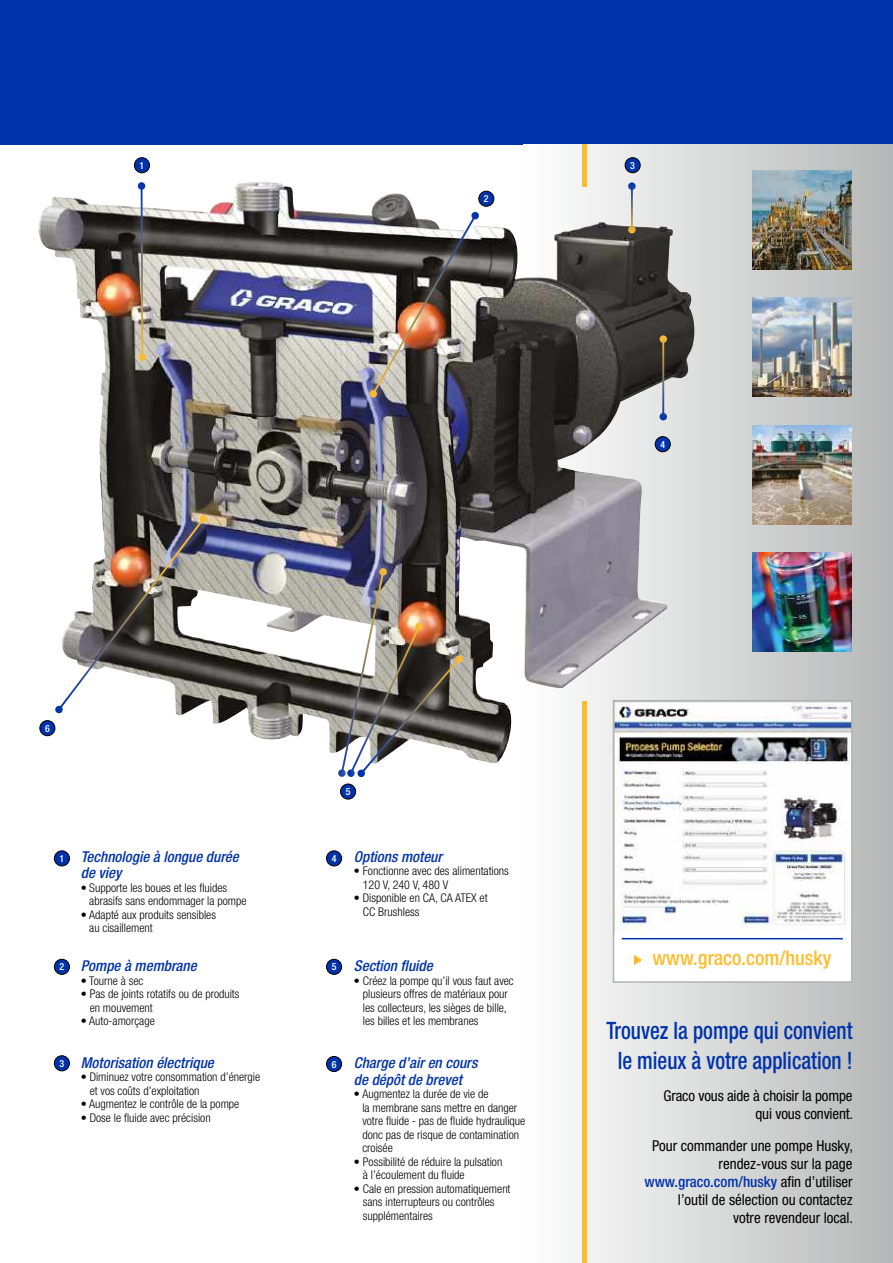
<style>
.page{position:relative;width:893px;height:1263px;background:#fff}
.page>*{position:absolute;margin:0;border:0;box-sizing:border-box;transform-origin:0 0}
.t1{font:500 condensed 24px/30px "Helvetica Neue LT Std";color:#0033ab;text-align:center;scale:.88 1}
.t2{font:500 condensed 20.25px "Helvetica Neue LT Std";color:#fcbd30}
.t3{font:condensed 15px/18px "Helvetica Neue LT Std";color:#000;text-align:right}
.t4{font:italic 500 condensed 15px/16.5px "Helvetica Neue LT Std";color:#0033ab}
.t5{font:300 condensed 12px/13.5px "Helvetica Neue LT Std";color:#000}
.t6{font:500 condensed 9.9px "Helvetica Neue LT Std";color:#fff}
.s1{font-weight:500;color:#0033ab}
</style>
<div class="page">
<div style="left:0;top:0;width:893px;height:145px;background:#0033ab"></div>
<div style="left:523px;top:145px;width:370px;height:1118px;background:linear-gradient(to right,#fff,#b6b7b7)"></div>
<img style="left:38px;top:183px;width:658px;height:581px">
<hr style="left:583px;top:702px;width:4px;height:561px;background:#fcbd30">
<img style="left:753px;top:170px;width:99px;height:99px">
<img style="left:753px;top:553px;width:99px;height:99px">
<img style="left:753px;top:425px;width:99px;height:99px">
<img style="left:753px;top:298px;width:99px;height:99px">
<hr style="left:583px;top:145px;width:4px;height:42px;background:#fcbd30">
<svg style="left:38px;top:504px;width:204px;height:220px"></svg>
<img style="left:55px;top:515px;width:153px;height:198px">
<hr style="left:662px;top:339px;width:2px;height:78px;background:#fff">
<svg style="left:659px;top:335px;width:8px;height:8px"></svg>
<svg style="left:659px;top:413px;width:8px;height:7px"></svg>
<div style="left:129px;top:173px;width:26px;height:197px;background:#fff;opacity:.75"></div>
<svg style="left:138px;top:182px;width:8px;height:179px"></svg>
<img style="left:355px;top:198px;width:138px;height:213px">
<div style="left:348px;top:646px;width:124px;height:140px;background:#fff;opacity:.75"></div>
<img style="left:277px;top:554px;width:186px;height:235px">
<div style="left:134px;top:158px;width:15px;height:15px;background:#0033ab;border-radius:50%"></div>
<div style="left:134px;top:157px;width:16px;height:16px;border:1px solid #000;border-radius:50%"></div>
<div style="left:479px;top:191px;width:15px;height:15px;background:#0033ab;border-radius:50%"></div>
<div style="left:478px;top:191px;width:16px;height:16px;border:1px solid #000;border-radius:50%"></div>
<div style="left:625px;top:158px;width:15px;height:15px;background:#0033ab;border-radius:50%"></div>
<div style="left:625px;top:157px;width:15px;height:16px;border:1px solid #000;border-radius:50%"></div>
<div style="left:655px;top:437px;width:15px;height:15px;background:#0033ab;border-radius:50%"></div>
<div style="left:655px;top:436px;width:16px;height:16px;border:1px solid #000;border-radius:50%"></div>
<div style="left:341px;top:784px;width:15px;height:15px;background:#0033ab;border-radius:50%"></div>
<div style="left:340px;top:784px;width:16px;height:15px;border:1px solid #000;border-radius:50%"></div>
<div style="left:40px;top:721px;width:15px;height:15px;background:#0033ab;border-radius:50%"></div>
<div style="left:39px;top:720px;width:16px;height:16px;border:1px solid #000;border-radius:50%"></div>
<hr style="left:631px;top:186px;width:2px;height:44px;background:#fff">
<svg style="left:628px;top:226px;width:8px;height:7px"></svg>
<svg style="left:628px;top:182px;width:8px;height:8px"></svg>
<div style="left:613px;top:701px;width:239px;height:281px;background:#fff"></div>
<img style="left:616px;top:703px;width:234px;height:228px">
<div style="left:613px;top:700px;width:240px;height:283px;border:2px solid #b1b2b3"></div>
<svg style="left:634px;top:954px;width:8px;height:11px"></svg>
<hr style="left:622px;top:938px;width:221px;height:1px;background:#0033ab">
<div style="left:54px;top:851px;width:15px;height:15px;background:#0033ab;border-radius:50%"></div>
<div style="left:54px;top:850px;width:16px;height:16px;border:1px solid #000;border-radius:50%"></div>
<div style="left:54px;top:1056px;width:15px;height:15px;background:#0033ab;border-radius:50%"></div>
<div style="left:54px;top:1055px;width:16px;height:16px;border:1px solid #000;border-radius:50%"></div>
<div style="left:327px;top:959px;width:15px;height:15px;background:#0033ab;border-radius:50%"></div>
<div style="left:326px;top:959px;width:16px;height:16px;border:1px solid #000;border-radius:50%"></div>
<div style="left:54px;top:959px;width:15px;height:15px;background:#0033ab;border-radius:50%"></div>
<div style="left:54px;top:959px;width:16px;height:16px;border:1px solid #000;border-radius:50%"></div>
<div style="left:327px;top:851px;width:15px;height:15px;background:#0033ab;border-radius:50%"></div>
<div style="left:326px;top:850px;width:16px;height:16px;border:1px solid #000;border-radius:50%"></div>
<div style="left:327px;top:1056px;width:15px;height:15px;background:#0033ab;border-radius:50%"></div>
<div style="left:326px;top:1056px;width:16px;height:16px;border:1px solid #000;border-radius:50%"></div>
<p class="t6" style="left:140px;top:159px;width:6px">1</p>
<p class="t6" style="left:484px;top:193px;width:6px">2</p>
<p class="t6" style="left:630px;top:159px;width:6px">3</p>
<p class="t6" style="left:660px;top:438px;width:6px">4</p>
<p class="t6" style="left:45px;top:722px;width:6px">6</p>
<p class="t6" style="left:346px;top:786px;width:6px">5</p>
<p class="t6" style="left:60px;top:852px;width:6px">1</p>
<p class="t4" style="left:81px;top:848px;width:160px">Technologie à longue durée de viey</p>
<p class="t5" style="left:89px;top:881px;width:159px;text-indent:-9px">• Supporte les boues et les fluides abrasifs sans endommager la pompe</p>
<p class="t5" style="left:89px;top:908px;width:128px;text-indent:-8px">• Adapté aux produits sensibles au cisaillement</p>
<p class="t6" style="left:332px;top:852px;width:6px">4</p>
<p class="t4" style="left:354px;top:848px;width:90px">Options moteur</p>
<p class="t5" style="left:363px;top:864px;width:148px;text-indent:-9px">• Fonctionne avec des alimentations<br>120 V, 240 V, 480 V</p>
<p class="t5" style="left:363px;top:891px;width:126px;text-indent:-9px">• Disponible en CA, CA ATEX et<br>CC Brushless</p>
<p class="t4" style="left:81px;top:958px;width:117px">Pompe à membrane</p>
<p class="t5" style="left:81px;top:974px;width:64px">• Tourne à sec</p>
<p class="t5" style="left:90px;top:987px;width:151px;text-indent:-9px">• Pas de joints rotatifs ou de produits en mouvement</p>
<p class="t5" style="left:81px;top:1014px;width:75px">• Auto-amorçage</p>
<p class="t6" style="left:60px;top:961px;width:6px">2</p>
<p class="t6" style="left:332px;top:961px;width:6px">5</p>
<p class="t4" style="left:354px;top:958px;width:80px">Section fluide</p>
<p class="t5" style="left:363px;top:974px;width:152px;text-indent:-9px">• Créez la pompe qu’il vous faut avec plusieurs offres de matériaux pour les collecteurs, les sièges de bille, les billes et les membranes</p>
<p class="t6" style="left:60px;top:1057px;width:6px">3</p>
<p class="t4" style="left:81px;top:1054px;width:135px">Motorisation électrique</p>
<p class="t5" style="left:90px;top:1070px;width:172px;text-indent:-9px">• Diminuez votre consommation d’énergie et vos coûts d’exploitation</p>
<p class="t5" style="left:81px;top:1097px;width:160px">• Augmentez le contrôle de la pompe</p>
<p class="t5" style="left:81px;top:1110px;width:131px">• Dose le fluide avec précision</p>
<p class="t6" style="left:332px;top:1058px;width:6px">6</p>
<p class="t4" style="left:354px;top:1055px;width:125px">Charge d’air en cours de dépôt de brevet</p>
<p class="t5" style="left:362px;top:1087px;width:164px;text-indent:-8px">• Augmentez la durée de vie de<br>la membrane sans mettre en danger votre fluide - pas de fluide hydraulique donc pas de risque de contamination croisée</p>
<p class="t5" style="left:363px;top:1155px;width:141px;text-indent:-9px">• Possibilité de réduire la pulsation à l’écoulement du fluide</p>
<p class="t5" style="left:363px;top:1182px;width:149px;text-indent:-9px">• Cale en pression automatiquement sans interrupteurs ou contrôles supplémentaires</p>
<h2 class="t2" style="left:652px;top:946px;width:181px">www.graco.com/husky</h2>
<h1 class="t1" style="left:606px;top:1016px;width:281px">Trouvez la pompe qui convient le mieux à votre application !</h1>
<p class="t3" style="left:663px;top:1086px;width:191px">Graco vous aide à choisir la pompe qui vous convient.</p>
<p class="t3" style="left:644px;top:1136px;width:210px">Pour commander une pompe Husky, rendez-vous sur la page <span class="s1">www.graco.com/husky</span> afin d’utiliser l’outil de sélection ou contactez<br>votre revendeur local.</p>
</div>
